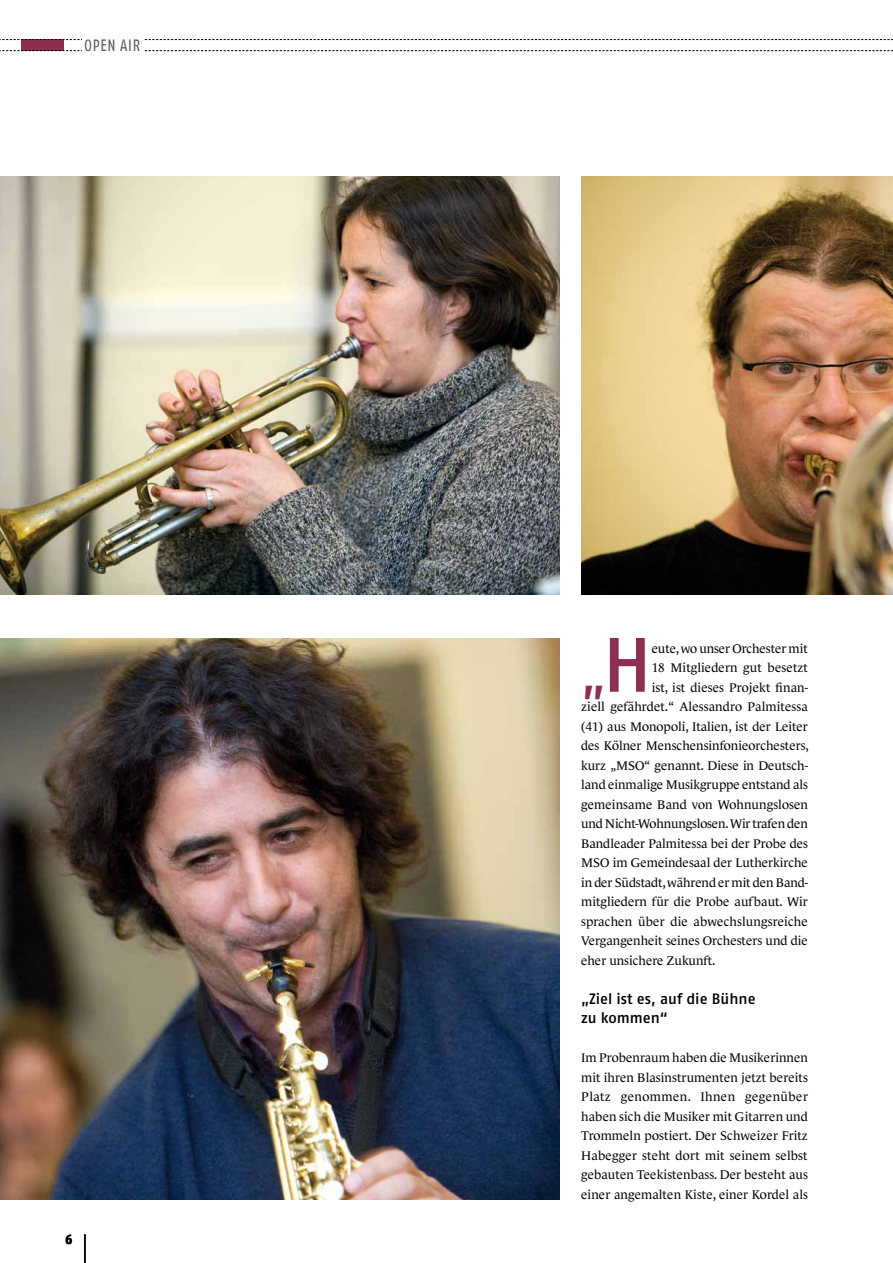
<style>
.page{position:relative;width:893px;height:1263px;background:#fff}
.page>*{position:absolute;margin:0;border:0;box-sizing:border-box;transform-origin:0 0}
.t1{font:45.15px "Fago No Med Lf";color:#8e2f51}
.t2{font:16.35px "Fago Co";letter-spacing:.05em;color:#58585a;scale:.96 1}
.t3{font:15px/19.5px "Fago No Med Lf";color:#000}
.t4{font:13.5px "Fago Co Exb";color:#000}
.t5{font:12.75px/19.5px "Le Monde Journal Std";color:#000;text-align:justify}
.s1{font-size:76.8px}
</style>
<div class="page">
<div style="left:21px;top:39px;width:43px;height:12px;background:#8e2f51"></div>
<svg style="left:0;top:50px;width:893px;height:1px"></svg>
<svg style="left:0;top:39px;width:893px;height:1px"></svg>
<hr style="left:84px;top:1234px;width:2px;height:29px;background:#000">
<div style="left:82px;top:38px;width:62px;height:14px;background:#fff"></div>
<img style="left:0;top:176px;width:560px;height:418px">
<img style="left:581px;top:176px;width:312px;height:418px">
<img style="left:0;top:639px;width:560px;height:560px">
<p class="t2" style="left:85px;top:36px;width:60px">OPEN AIR</p>
<p class="t4" style="left:65px;top:1231px;width:8px">6</p>
<h1 class="t1" style="left:581px;top:650px;width:72px">„<span class="s1">H</span></h1>
<p class="t5" style="left:652px;top:638px;width:158px">eute, wo unser Orchester mit</p>
<p class="t5" style="left:652px;top:658px;width:158px">18 Mitgliedern gut besetzt</p>
<p class="t5" style="left:652px;top:677px;width:158px">ist, ist dieses Projekt finan-</p>
<p class="t5" style="left:581px;top:697px;width:228px">ziell gefährdet.“ Alessandro Palmitessa</p>
<p class="t5" style="left:581px;top:716px;width:228px">(41) aus Monopoli, Italien, ist der Leiter</p>
<p class="t5" style="left:581px;top:736px;width:229px">des Kölner Menschensinfonieorchesters,</p>
<p class="t5" style="left:581px;top:755px;width:228px">kurz „MSO“ genannt. Diese in Deutsch-</p>
<p class="t5" style="left:581px;top:775px;width:228px">land einmalige Musikgruppe entstand als</p>
<p class="t5" style="left:581px;top:794px;width:228px">gemeinsame Band von Wohnungslosen</p>
<p class="t5" style="left:581px;top:814px;width:228px">und Nicht-Wohnungslosen. Wir trafen den</p>
<p class="t5" style="left:581px;top:833px;width:228px">Bandleader Palmitessa bei der Probe des</p>
<p class="t5" style="left:581px;top:853px;width:228px">MSO im Gemeindesaal der Lutherkirche</p>
<p class="t5" style="left:581px;top:872px;width:228px">in der Südstadt, während er mit den Band-</p>
<p class="t5" style="left:581px;top:892px;width:228px">mitgliedern für die Probe aufbaut. Wir</p>
<p class="t5" style="left:581px;top:911px;width:228px">sprachen über die abwechslungsreiche</p>
<p class="t5" style="left:581px;top:931px;width:228px">Vergangenheit seines Orchesters und die</p>
<p class="t5" style="left:581px;top:950px;width:136px">eher unsichere Zukunft.</p>
<p class="t3" style="left:581px;top:988px;width:176px">„Ziel ist es, auf die Bühne zu kommen“</p>
<p class="t5" style="left:581px;top:1048px;width:228px">Im Probenraum haben die Musikerinnen mit ihren Blasinstrumenten jetzt bereits Platz genommen. Ihnen gegenüber haben sich die Musiker mit Gitarren und Trommeln postiert. Der Schweizer Fritz Habegger steht dort mit seinem selbst gebauten Teekistenbass. Der besteht aus einer angemalten Kiste, einer Kordel als</p>
</div>
